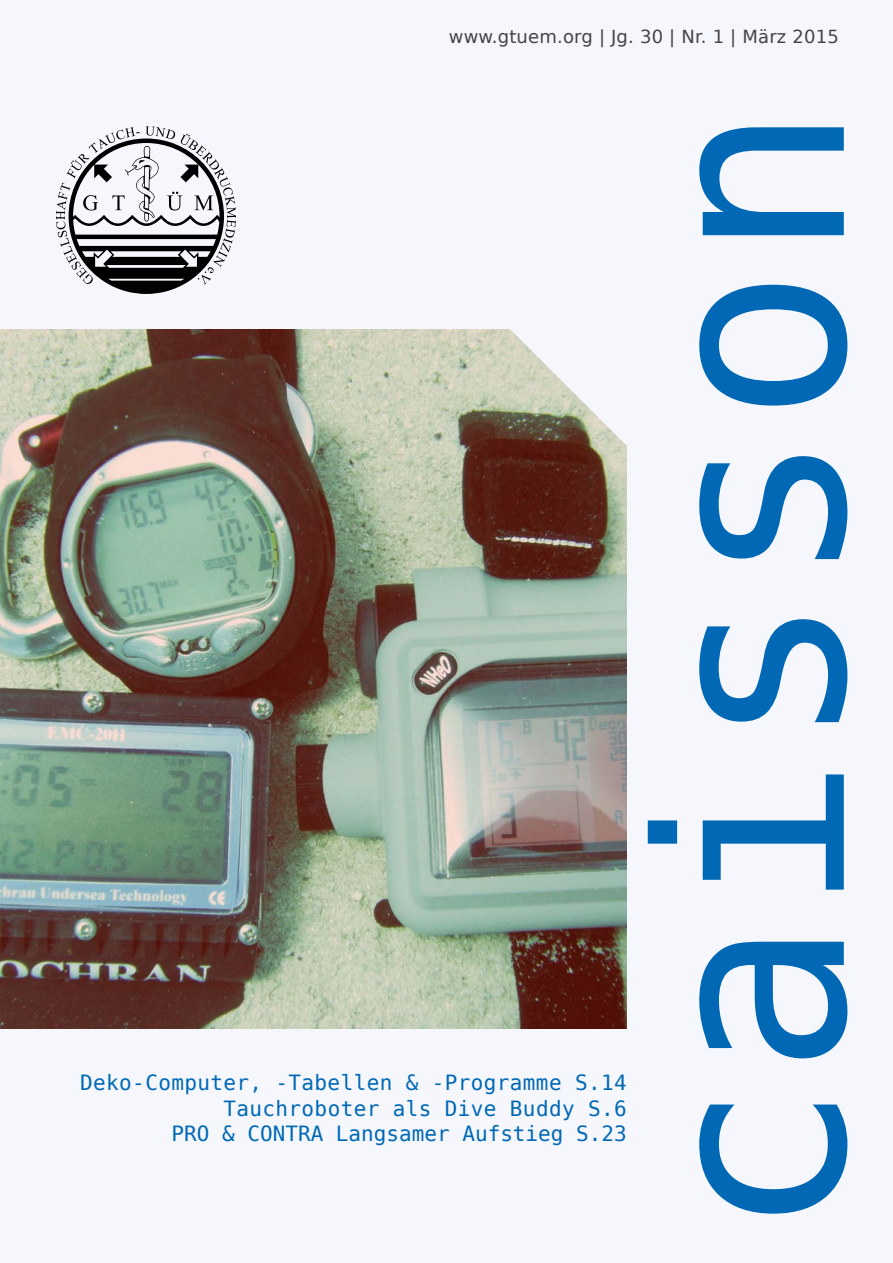
<style>
.page{position:relative;width:893px;height:1263px;background:#f5f7fc}
.page>*{position:absolute;margin:0;border:0;box-sizing:border-box;transform-origin:0 0}
.t1{font:258px "DejaVu Sans Mono";letter-spacing:.03em;color:#0068b5}
.t2{font:21px/25.2px "DejaVu Sans Mono";letter-spacing:.02em;color:#0068b5;text-align:right}
.t3{font:18px "DejaVu Sans";letter-spacing:.01em;color:#454347}
</style>
<div class="page">
<svg style="left:56px;top:126px;width:180px;height:168px"></svg>
<img style="left:0;top:329px;width:627px;height:699px">
<svg style="left:485px;top:329px;width:142px;height:134px"></svg>
<p class="t3" style="left:449px;top:22px;width:392px">www.gtuem.org | Jg. 30 | Nr. 1 | März 2015</p>
<p class="t2" style="left:80px;top:1071px;width:548px">Deko-Computer, -Tabellen &amp; -Programme S.14<br>Tauchroboter als Dive Buddy S.6<br>PRO &amp; CONTRA Langsamer Aufstieg S.23</p>
<p class="t1" style="left:575px;top:1238px;width:1135px;rotate:-90deg">caisson</p>
</div>
